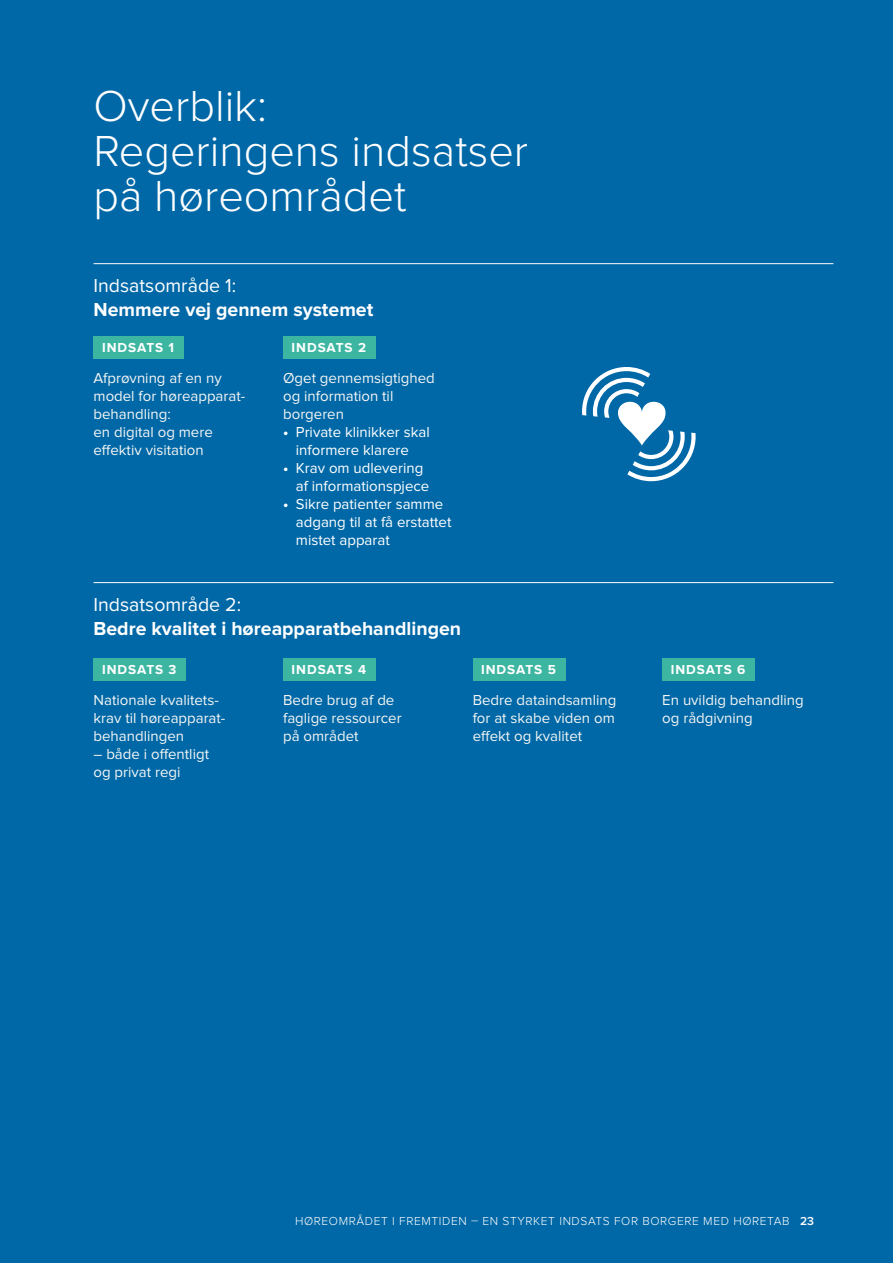
<style>
.page{position:relative;width:893px;height:1263px;background:#0068a7}
.page>*{position:absolute;margin:0;border:0;box-sizing:border-box;transform-origin:0 0}
.t1{font:45px/45px "Proxima Nova Light 2";color:#fff}
.t2{font:700 19.5px/24px "Proxima Nova";color:#fff}
.t3{font:15px/18px "Proxima Nova";color:#f5f5f4}
.t4{font:15px/18px "Proxima Nova";color:#fff}
.t5{font:700 13.5px "Proxima Nova";letter-spacing:.065em;color:#fff}
.t6{font:12px "Proxima Nova Light 2";letter-spacing:.05em;color:#fff}
.s1{font-weight:400}
.s2{font-weight:700}
.s3{font-family:"Proxima Nova";font-weight:600}
</style>
<div class="page">
<div style="left:94px;top:336px;width:90px;height:23px;background:#3cb5a1"></div>
<div style="left:283px;top:336px;width:93px;height:23px;background:#3cb5a1"></div>
<div style="left:94px;top:658px;width:92px;height:23px;background:#3cb5a1"></div>
<div style="left:283px;top:658px;width:93px;height:23px;background:#3cb5a1"></div>
<div style="left:473px;top:658px;width:93px;height:23px;background:#3cb5a1"></div>
<div style="left:662px;top:658px;width:93px;height:23px;background:#3cb5a1"></div>
<hr style="left:94px;top:582px;width:739px;height:1px;background:#f5f5f4">
<hr style="left:94px;top:263px;width:739px;height:1px;background:#f5f5f4">
<svg style="left:582px;top:367px;width:114px;height:114px"></svg>
<h2 class="t1" style="left:94px;top:85px;width:436px">Overblik:<br>Regeringens indsatser på høreområdet</h2>
<h3 class="t2" style="left:94px;top:274px;width:281px"><span class="s1">Indsatsområde 1:<br></span>Nemmere vej gennem systemet</h3>
<h4 class="t5" style="left:102px;top:341px;width:74px">INDSATS 1</h4>
<p class="t3" style="left:94px;top:369px;width:152px">Afprøvning af en ny model for høreapparat&shy;behandling:<br>en digital og mere effektiv visitation</p>
<h4 class="t5" style="left:292px;top:341px;width:76px">INDSATS 2</h4>
<p class="t3" style="left:283px;top:369px;width:153px">Øget gennemsigtighed og information til borgeren</p>
<p class="t4" style="left:283px;top:423px;width:148px;text-align:center"><span class="s2">•</span> Private klinikker skal informere klarere</p>
<p class="t4" style="left:296px;top:459px;width:135px;text-indent:-13px"><span class="s2">•</span> Krav om udlevering af informationspjece</p>
<p class="t4" style="left:296px;top:495px;width:157px;text-indent:-13px"><span class="s2">•</span> Sikre patienter samme adgang til at få erstattet mistet apparat</p>
<h3 class="t2" style="left:94px;top:594px;width:369px"><span class="s1">Indsatsområde 2:<br></span>Bedre kvalitet i høreapparatbehandlingen</h3>
<h4 class="t5" style="left:102px;top:664px;width:76px">INDSATS 3</h4>
<p class="t3" style="left:94px;top:692px;width:133px">Nationale kvalitets&shy;krav til høreapparat&shy;behandlingen</p>
<p class="t3" style="left:94px;top:746px;width:117px">– både i offentligt og privat regi</p>
<h4 class="t5" style="left:292px;top:664px;width:76px">INDSATS 4</h4>
<p class="t3" style="left:283px;top:692px;width:120px">Bedre brug af de faglige ressourcer på området</p>
<h4 class="t5" style="left:481px;top:664px;width:76px">INDSATS 5</h4>
<p class="t3" style="left:473px;top:692px;width:145px;text-align:justify">Bedre dataindsamling for at skabe viden om effekt og kvalitet</p>
<h4 class="t5" style="left:671px;top:664px;width:76px">INDSATS 6</h4>
<p class="t3" style="left:662px;top:692px;width:143px">En uvildig behandling og rådgivning</p>
<p class="t6" style="left:295px;top:1215px;width:520px">HØREOMRÅDET I FREMTIDEN – EN STYRKET INDSATS FOR BORGERE MED HØRETAB <span class="s3">23</span></p>
</div>
